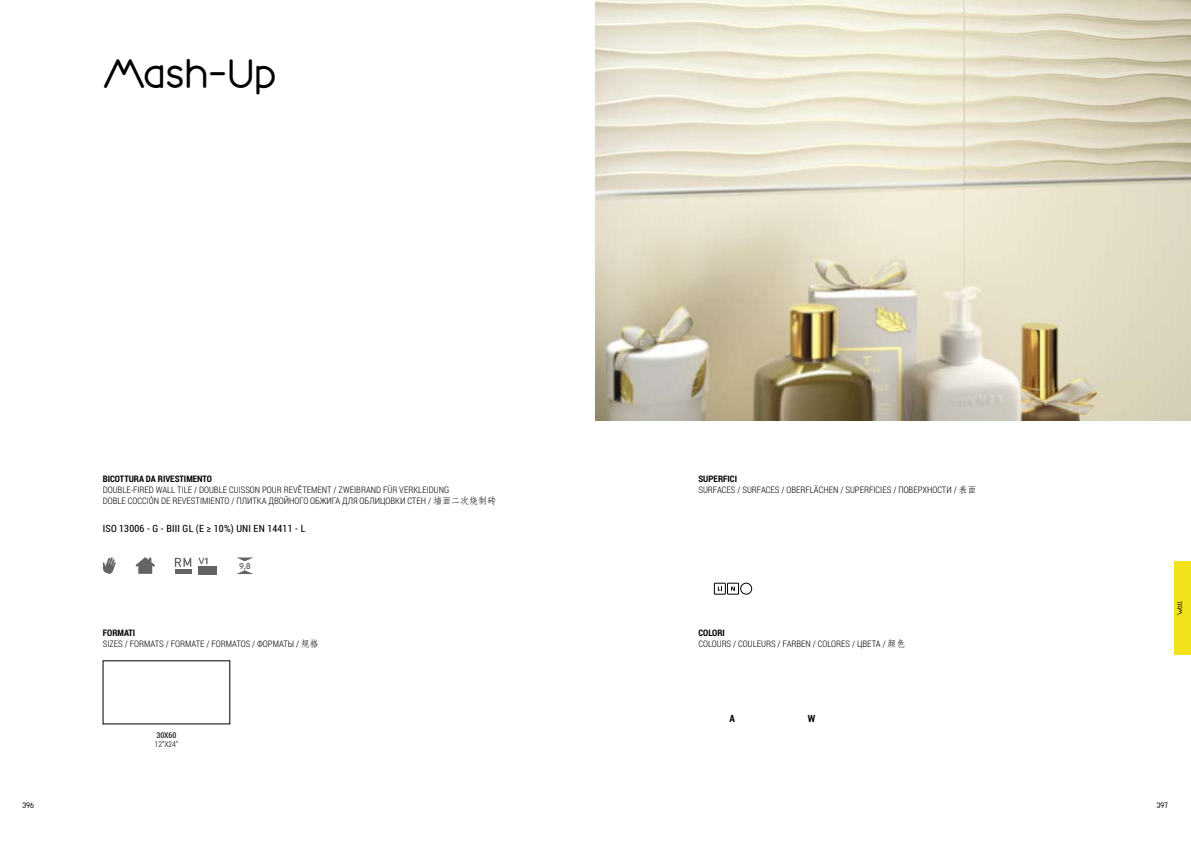
<style>
.page{position:relative;width:1191px;height:842px;background:#fff}
.page>*{position:absolute;margin:0;border:0;box-sizing:border-box;transform-origin:0 0}
.t1{font:42px "Amazonas";letter-spacing:.03em;color:#000}
.t2{font:10px "Roboto Condensed";letter-spacing:.02em;color:#000}
.t3{font:700 10px "Roboto Condensed";color:#000}
.t4{font:300 9px/11px "Roboto Condensed";color:#000}
.t5{font:700 9px "Roboto Condensed";color:#000}
.t6{font:600 8.2px "Avenir Next";color:#636363}
.t7{font:300 8px "Roboto Condensed";color:#000}
.t8{font:8px "Amazonas";color:#000}
.t9{font:8px "Roboto Condensed";color:#000}
.t10{font:7.2px "Amazonas";color:#000}
.s1{font-family:"Adobe Fangsong Std";font-weight:400}
.s2{font-weight:700}
</style>
<div class="page">
<img style="left:595px;top:0;width:596px;height:421px">
<div style="left:727px;top:583px;width:11px;height:11px;border:1px solid #000"></div>
<svg style="left:731px;top:587px;width:4px;height:4px"></svg>
<div style="left:714px;top:583px;width:11px;height:11px;border:1px solid #000"></div>
<svg style="left:718px;top:587px;width:4px;height:4px"></svg>
<div style="left:740px;top:583px;width:12px;height:11px;border:1px solid #000;border-radius:50%"></div>
<svg style="left:102px;top:557px;width:14px;height:17px"></svg>
<svg style="left:135px;top:557px;width:20px;height:17px"></svg>
<svg style="left:237px;top:557px;width:16px;height:4px"></svg>
<svg style="left:237px;top:570px;width:16px;height:4px"></svg>
<div style="left:175px;top:569px;width:16px;height:5px;background:#636363"></div>
<svg style="left:175px;top:558px;width:16px;height:9px"></svg>
<svg style="left:198px;top:558px;width:9px;height:6px"></svg>
<div style="left:198px;top:566px;width:19px;height:8px;background:#636363"></div>
<div style="left:1174px;top:561px;width:17px;height:94px;background:#f1e21a"></div>
<h1 class="t1" style="left:103px;top:49px;width:174px">Mash-Up</h1>
<p class="t5" style="left:103px;top:473px;width:111px">BICOTTURA DA RIVESTIMENTO</p>
<p class="t4" style="left:103px;top:484px;width:395px">DOUBLE-FIRED WALL TILE / DOUBLE CUISSON POUR REVÊTEMENT / ZWEIBRAND FÜR VERKLEIDUNG<br>DOBLE COCCIÓN DE REVESTIMIENTO / ПЛИТКА ДВОЙНОГО ОБЖИГА ДЛЯ ОБЛИЦОВКИ СТЕН / <span class="s1">墙面二次烧制砖</span></p>
<p class="t2" style="left:103px;top:521px;width:204px">ISO 13006 - G - BIII GL (E ≥ 10%) UNI EN 14411 - L</p>
<p class="t6" style="left:239px;top:559px;width:13px">9,8</p>
<p class="t4" style="left:103px;top:627px;width:218px"><span class="s2">FORMATI<br></span>SIZES / FORMATS / FORMATE / FORMATOS / ФОРМАТЫ / <span class="s1">规格</span></p>
<p class="t4" style="left:698px;top:473px;width:280px"><span class="s2">SUPERFICI<br></span>SURFACES / SURFACES / OBERFLÄCHEN / SUPERFICIES / ПОВЕРХНОСТИ / <span class="s1">表面</span></p>
<p class="t4" style="left:698px;top:627px;width:208px"><span class="s2">COLORI<br></span>COLOURS / COULEURS / FARBEN / COLORES / ЦВЕТА / <span class="s1">颜色</span></p>
<p class="t10" style="left:1175px;top:615px;width:16px;rotate:-90deg">Wall</p>
<p class="t9" style="left:156px;top:730px;width:21px">30X60</p>
<p class="t7" style="left:155px;top:739px;width:25px">12”X24”</p>
<p class="t3" style="left:729px;top:712px;width:7px">A</p>
<p class="t3" style="left:808px;top:712px;width:9px">W</p>
<p class="t8" style="left:23px;top:800px;width:13px">396</p>
<p class="t8" style="left:1157px;top:800px;width:12px">397</p>
</div>
